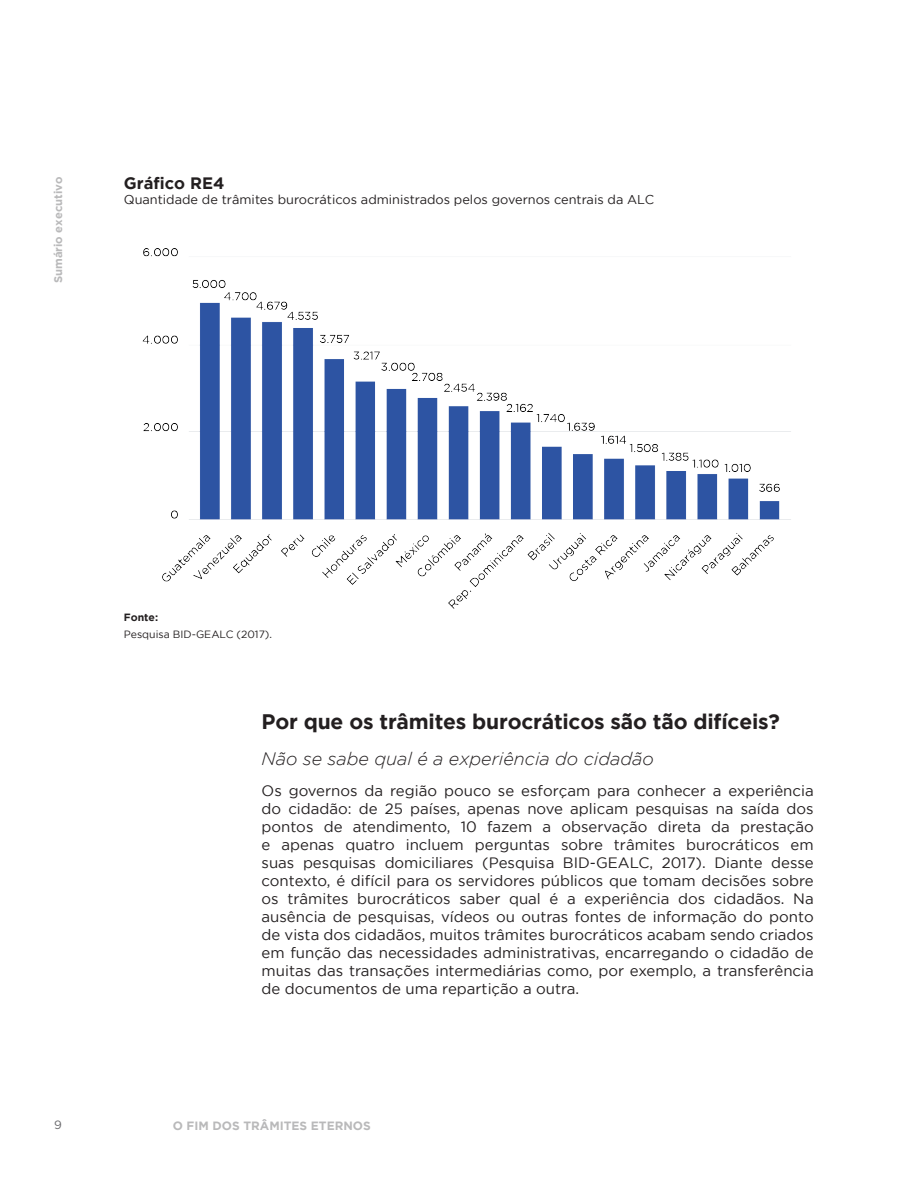
<style>
.page{position:relative;width:918px;height:1188px;background:#fff}
.page>*{position:absolute;margin:0;border:0;box-sizing:border-box;transform-origin:0 0}
.t1{font:700 21px "Gotham";letter-spacing:-.01em;color:#231f20}
.t2{font:italic 300 18px "Gotham";color:#231f20}
.t3{font:700 16.5px "Gotham";color:#231f20}
.t4{font:15px/18px "Gotham";color:#231f20;text-align:justify}
.t5{font:12.75px "Gotham";color:#231f20}
.t6{font:700 12px "Gotham";color:#b9b9ba}
.t7{font:700 11.25px "Gotham";color:#b9b9ba}
.t8{font:10.5px "Gotham";color:#231f20}
.t9{font:700 10.5px "Gotham";color:#231f20}
</style>
<div class="page">
<img style="left:142px;top:248px;width:649px;height:361px">
<p class="t7" style="left:54px;top:283px;width:108px;rotate:-90deg">Sumário executivo</p>
<p class="t3" style="left:124px;top:174px;width:102px">Gráfico RE4</p>
<p class="t5" style="left:124px;top:193px;width:532px">Quantidade de trâmites burocráticos administrados pelos governos centrais da ALC</p>
<p class="t9" style="left:124px;top:613px;width:36px">Fonte:</p>
<p class="t8" style="left:124px;top:628px;width:150px">Pesquisa BID-GEALC (2017).</p>
<h1 class="t1" style="left:262px;top:714px;width:520px">Por que os trâmites burocráticos são tão difíceis?</h1>
<p class="t2" style="left:262px;top:752px;width:394px">Não se sabe qual é a experiência do cidadão</p>
<p class="t4" style="left:262px;top:782px;width:554px">Os governos da região pouco se esforçam para conhecer a experiência do cidadão: de 25 países, apenas nove aplicam pesquisas na saída dos pontos de atendimento, 10 fazem a observação direta da prestação e apenas quatro incluem perguntas sobre trâmites burocráticos em suas pesquisas domiciliares (Pesquisa BID-GEALC, 2017). Diante desse contexto, é difícil para os servidores públicos que tomam decisões sobre os trâmites burocráticos saber qual é a experiência dos cidadãos. Na ausência de pesquisas, vídeos ou outras fontes de informação do ponto de vista dos cidadãos, muitos trâmites burocráticos acabam sendo criados em função das necessidades administrativas, encarregando o cidadão de muitas das transações intermediárias como, por exemplo, a transferência de documentos de uma repartição a outra.</p>
<p class="t6" style="left:173px;top:1118px;width:199px">O FIM DOS TRÂMITES ETERNOS</p>
</div>
